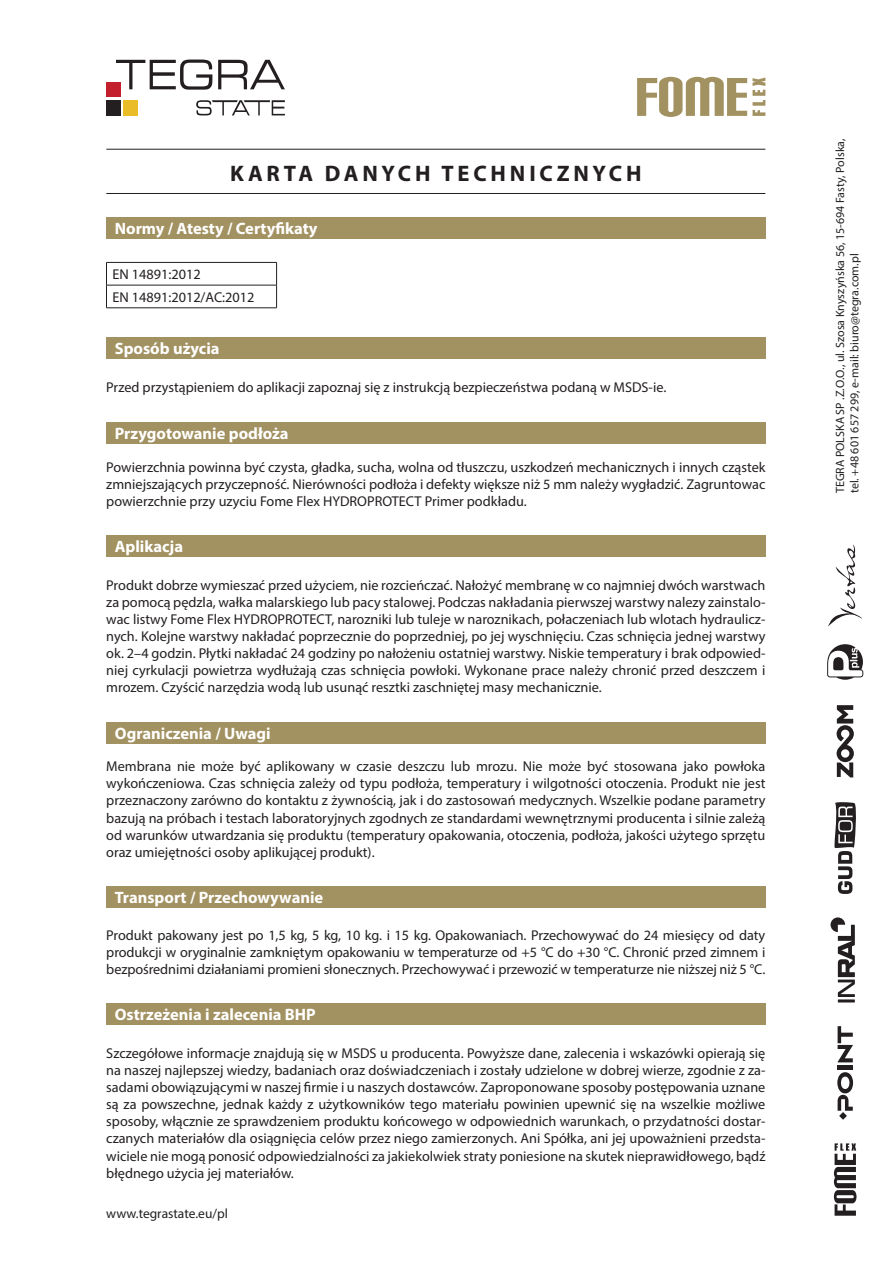
<style>
.page{position:relative;width:893px;height:1263px;background:#fff}
.page>*{position:absolute;margin:0;border:0;box-sizing:border-box;transform-origin:0 0}
.t1{font:700 22.5px "Myriad Pro";letter-spacing:.17em;color:#231f20}
.t2{font:700 16.5px "Myriad Pro";color:#fff}
.t3{font:14.25px/17.1px "Myriad Pro";color:#231f20;text-align:justify}
.t4{font:13.5px "Myriad Pro";color:#231f20}
.t5{font:12px/14.4px "Myriad Pro";color:#231f20}
</style>
<div class="page">
<div style="left:106px;top:82px;width:14px;height:15px;background:#c31f2d"></div>
<div style="left:124px;top:100px;width:14px;height:15px;background:#eabc27"></div>
<div style="left:106px;top:100px;width:14px;height:15px;background:#231f20"></div>
<svg style="left:116px;top:60px;width:169px;height:30px"></svg>
<svg style="left:196px;top:100px;width:89px;height:15px"></svg>
<svg style="left:834px;top:1143px;width:22px;height:73px"></svg>
<hr style="left:838px;top:1066px;width:15px;height:4px;background:#231f20">
<svg style="left:838px;top:1026px;width:15px;height:36px"></svg>
<svg style="left:837px;top:1072px;width:16px;height:39px"></svg>
<svg style="left:839px;top:1112px;width:8px;height:8px"></svg>
<svg style="left:827px;top:644px;width:36px;height:36px"></svg>
<svg style="left:828px;top:544px;width:34px;height:83px"></svg>
<hr style="left:838px;top:999px;width:17px;height:3px;background:#231f20">
<svg style="left:830px;top:917px;width:25px;height:80px"></svg>
<svg style="left:834px;top:802px;width:22px;height:92px"></svg>
<svg style="left:837px;top:705px;width:17px;height:72px"></svg>
<svg style="left:637px;top:77px;width:128px;height:40px"></svg>
<hr style="left:106px;top:193px;width:659px;height:1px;background:#231f20">
<hr style="left:106px;top:149px;width:659px;height:1px;background:#231f20">
<div style="left:106px;top:217px;width:659px;height:21px;background:#a29161"></div>
<hr style="left:106px;top:262px;width:171px;height:1px;background:#231f20">
<hr style="left:106px;top:285px;width:171px;height:1px;background:#231f20">
<svg style="left:106px;top:263px;width:1px;height:45px"></svg>
<svg style="left:276px;top:263px;width:1px;height:45px"></svg>
<hr style="left:106px;top:308px;width:171px;height:1px;background:#231f20">
<div style="left:106px;top:338px;width:659px;height:21px;background:#a29161"></div>
<div style="left:106px;top:722px;width:659px;height:21px;background:#a29161"></div>
<div style="left:106px;top:423px;width:659px;height:21px;background:#a29161"></div>
<div style="left:106px;top:536px;width:659px;height:21px;background:#a29161"></div>
<div style="left:106px;top:886px;width:659px;height:22px;background:#a29161"></div>
<div style="left:106px;top:1004px;width:659px;height:21px;background:#a29161"></div>
<h1 class="t1" style="left:230px;top:158px;width:413px">KARTA DANYCH TECHNICZNYCH</h1>
<p class="t2" style="left:115px;top:217px;width:204px">Normy / Atesty / Certyfikaty</p>
<p class="t3" style="left:112px;top:263px;width:144px;line-height:22.6px">EN 14891:2012<br>EN 14891:2012/AC:2012</p>
<p class="t2" style="left:115px;top:338px;width:106px">Sposób użycia</p>
<p class="t3" style="left:106px;top:378px;width:561px">Przed przystąpieniem do aplikacji zapoznaj się z instrukcją bezpieczeństwa podaną w MSDS-ie.</p>
<p class="t2" style="left:115px;top:423px;width:175px">Przygotowanie podłoża</p>
<p class="t3" style="left:106px;top:458px;width:661px">Powierzchnia powinna być czysta, gładka, sucha, wolna od tłuszczu, uszkodzeń mechanicznych i innych cząstek zmniejszających przyczepność. Nierówności podłoża i defekty większe niż 5 mm należy wygładzić. Zagruntowac powierzchnie przy uzyciu Fome Flex HYDROPROTECT Primer podkładu.</p>
<p class="t2" style="left:115px;top:536px;width:70px">Aplikacja</p>
<p class="t3" style="left:106px;top:576px;width:661px">Produkt dobrze wymieszać przed użyciem, nie rozcieńczać. Nałożyć membranę w co najmniej dwóch warstwach za pomocą pędzla, wałka malarskiego lub pacy stalowej. Podczas nakładania pierwszej warstwy nalezy zainstalo&shy;wac listwy Fome Flex HYDROPROTECT, narozniki lub tuleje w naroznikach, połaczeniach lub wlotach hydraulicz&shy;nych. Kolejne warstwy nakładać poprzecznie do poprzedniej, po jej wyschnięciu. Czas schnięcia jednej warstwy ok. 2–4 godzin. Płytki nakładać 24 godziny po nałożeniu ostatniej warstwy. Niskie temperatury i brak odpowied&shy;niej cyrkulacji powietrza wydłużają czas schnięcia powłoki. Wykonane prace należy chronić przed deszczem i mrozem. Czyścić narzędzia wodą lub usunąć resztki zaschniętej masy mechanicznie.</p>
<p class="t2" style="left:115px;top:722px;width:157px">Ograniczenia / Uwagi</p>
<p class="t3" style="left:106px;top:758px;width:661px">Membrana nie może być aplikowany w czasie deszczu lub mrozu. Nie może być stosowana jako powłoka wykończeniowa. Czas schnięcia zależy od typu podłoża, temperatury i wilgotności otoczenia. Produkt nie jest przeznaczony zarówno do kontaktu z żywnością, jak i do zastosowań medycznych. Wszelkie podane parametry bazują na próbach i testach laboratoryjnych zgodnych ze standardami wewnętrznymi producenta i silnie zależą od warunków utwardzania się produktu (temperatury opakowania, otoczenia, podłoża, jakości użytego sprzętu oraz umiejętności osoby aplikującej produkt).</p>
<p class="t2" style="left:115px;top:887px;width:210px">Transport / Przechowywanie</p>
<p class="t3" style="left:106px;top:926px;width:661px">Produkt pakowany jest po 1,5 kg, 5 kg, 10 kg. i 15 kg. Opakowaniach. Przechowywać do 24 miesięcy od daty produkcji w oryginalnie zamkniętym opakowaniu w temperaturze od +5 °C do +30 °C. Chronić przed zimnem i bezpośrednimi działaniami promieni słonecznych. Przechowywać i przewozić w temperaturze nie niższej niż 5 °C.</p>
<p class="t2" style="left:115px;top:1004px;width:203px">Ostrzeżenia i zalecenia BHP</p>
<p class="t3" style="left:106px;top:1044px;width:661px">Szczegółowe informacje znajdują się w MSDS u producenta. Powyższe dane, zalecenia i wskazówki opierają się na naszej najlepszej wiedzy, badaniach oraz doświadczeniach i zostały udzielone w dobrej wierze, zgodnie z za&shy;sadami obowiązującymi w naszej firmie i u naszych dostawców. Zaproponowane sposoby postępowania uznane są za powszechne, jednak każdy z użytkowników tego materiału powinien upewnić się na wszelkie możliwe sposoby, włącznie ze sprawdzeniem produktu końcowego w odpowiednich warunkach, o przydatności dostar&shy;czanych materiałów dla osiągnięcia celów przez niego zamierzonych. Ani Spółka, ani jej upoważnieni przedsta&shy;wiciele nie mogą ponosić odpowiedzialności za jakiekolwiek straty poniesione na skutek nieprawidłowego, bądź błędnego użycia jej materiałów.</p>
<p class="t4" style="left:106px;top:1205px;width:123px">www.tegrastate.eu/pl</p>
<p class="t5" style="left:833px;top:493px;width:356px;rotate:-90deg">TEGRA POLSKA SP .Z.O.O., ul. Szosa Knyszyńska 56, 15-694 Fasty, Polska, tel. +48 601 657 299, e-mail: biuro@tegra.com.pl</p>
</div>
